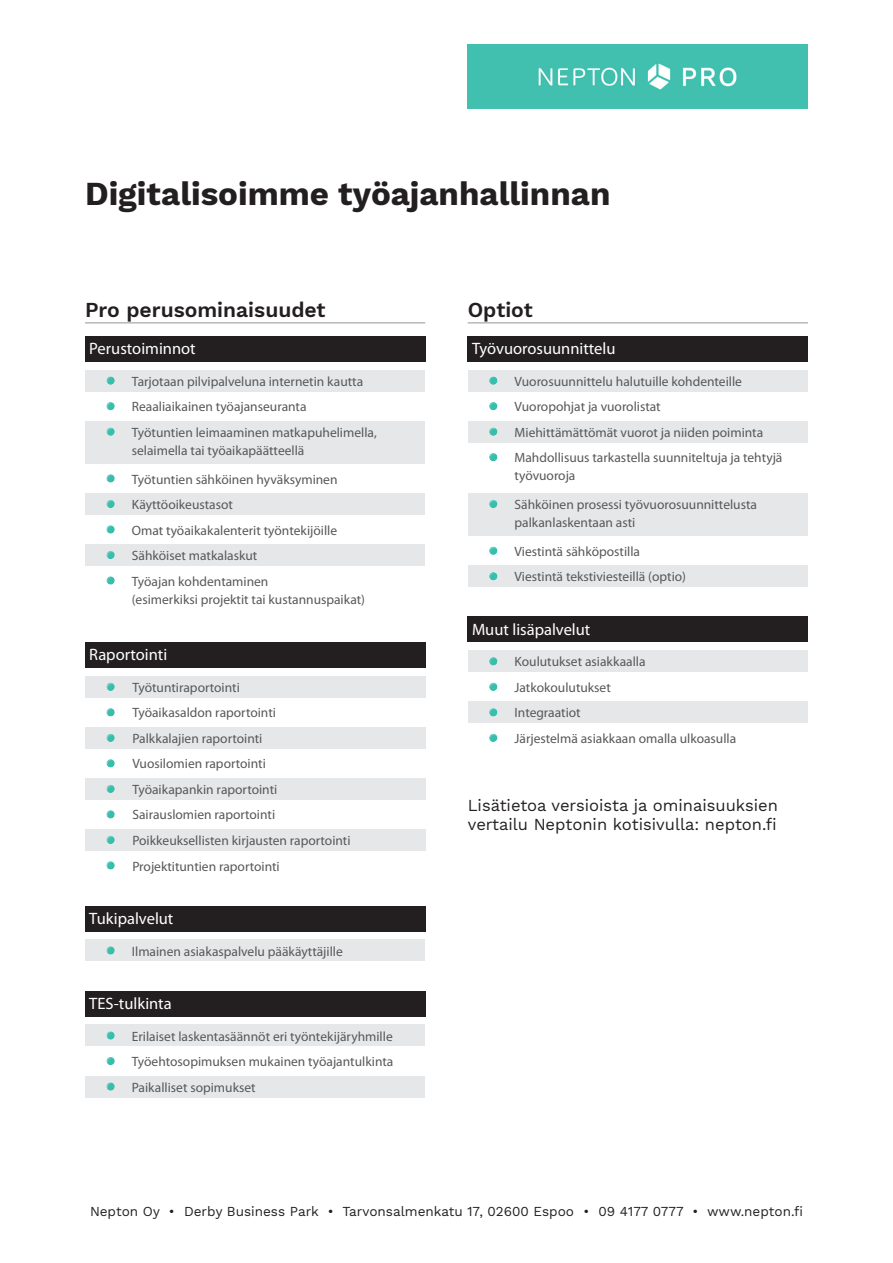
<style>
.page{position:relative;width:893px;height:1263px;background:#fff}
.page>*{position:absolute;margin:0;border:0;box-sizing:border-box;transform-origin:0 0}
.t1{font:700 33px "Work Sans";color:#231f20}
.t2{font:600 21px "Work Sans";color:#231f20}
.t3{font:16.5px "Myriad Pro";color:#fff}
.t4{font:16.5px/19.8px "Work Sans";color:#231f20}
.t5{font:13.5px/18px "Myriad Pro";color:#57585a}
.t6{font:13.5px "Work Sans";color:#231f20}
</style>
<div class="page">
<img style="left:468px;top:44px;width:340px;height:64px">
<hr style="left:85px;top:322px;width:340px;height:1px;background:#939598">
<hr style="left:468px;top:322px;width:340px;height:1px;background:#939598">
<div style="left:85px;top:336px;width:340px;height:25px;background:#231f20"></div>
<div style="left:468px;top:336px;width:340px;height:25px;background:#231f20"></div>
<div style="left:128px;top:370px;width:297px;height:21px;background:#e6e7e9"></div>
<div style="left:85px;top:370px;width:43px;height:21px;background:#e6e7e9"></div>
<div style="left:128px;top:421px;width:297px;height:42px;background:#e6e7e9"></div>
<div style="left:85px;top:421px;width:43px;height:42px;background:#e6e7e9"></div>
<div style="left:128px;top:493px;width:297px;height:21px;background:#e6e7e9"></div>
<div style="left:85px;top:493px;width:43px;height:21px;background:#e6e7e9"></div>
<div style="left:128px;top:544px;width:297px;height:22px;background:#e6e7e9"></div>
<div style="left:85px;top:544px;width:43px;height:22px;background:#e6e7e9"></div>
<div style="left:85px;top:642px;width:340px;height:26px;background:#231f20"></div>
<div style="left:128px;top:676px;width:298px;height:21px;background:#e6e7e9"></div>
<div style="left:86px;top:676px;width:42px;height:21px;background:#e6e7e9"></div>
<div style="left:128px;top:778px;width:298px;height:21px;background:#e6e7e9"></div>
<div style="left:86px;top:778px;width:42px;height:21px;background:#e6e7e9"></div>
<div style="left:128px;top:829px;width:298px;height:21px;background:#e6e7e9"></div>
<div style="left:86px;top:829px;width:42px;height:21px;background:#e6e7e9"></div>
<div style="left:128px;top:727px;width:298px;height:21px;background:#e6e7e9"></div>
<div style="left:86px;top:727px;width:42px;height:21px;background:#e6e7e9"></div>
<div style="left:85px;top:906px;width:340px;height:25px;background:#231f20"></div>
<div style="left:128px;top:940px;width:297px;height:21px;background:#e6e7e9"></div>
<div style="left:85px;top:940px;width:43px;height:21px;background:#e6e7e9"></div>
<div style="left:85px;top:991px;width:340px;height:25px;background:#231f20"></div>
<div style="left:128px;top:1025px;width:297px;height:21px;background:#e6e7e9"></div>
<div style="left:85px;top:1025px;width:43px;height:21px;background:#e6e7e9"></div>
<div style="left:510px;top:370px;width:298px;height:21px;background:#e6e7e9"></div>
<div style="left:468px;top:370px;width:42px;height:21px;background:#e6e7e9"></div>
<div style="left:510px;top:566px;width:298px;height:21px;background:#e6e7e9"></div>
<div style="left:468px;top:566px;width:42px;height:21px;background:#e6e7e9"></div>
<div style="left:510px;top:421px;width:298px;height:21px;background:#e6e7e9"></div>
<div style="left:468px;top:421px;width:42px;height:21px;background:#e6e7e9"></div>
<div style="left:128px;top:1076px;width:297px;height:21px;background:#e6e7e9"></div>
<div style="left:85px;top:1076px;width:43px;height:21px;background:#e6e7e9"></div>
<div style="left:468px;top:617px;width:340px;height:25px;background:#231f20"></div>
<div style="left:510px;top:651px;width:298px;height:21px;background:#e6e7e9"></div>
<div style="left:468px;top:651px;width:42px;height:21px;background:#e6e7e9"></div>
<div style="left:510px;top:702px;width:298px;height:21px;background:#e6e7e9"></div>
<div style="left:468px;top:702px;width:42px;height:21px;background:#e6e7e9"></div>
<div style="left:510px;top:493px;width:298px;height:43px;background:#e6e7e9"></div>
<div style="left:468px;top:493px;width:42px;height:43px;background:#e6e7e9"></div>
<div style="left:106px;top:374px;width:12px;height:11px;background:#fff;opacity:.39"></div>
<div style="left:106px;top:400px;width:12px;height:10px;background:#fff;opacity:.39"></div>
<div style="left:106px;top:425px;width:12px;height:11px;background:#fff;opacity:.39"></div>
<div style="left:106px;top:472px;width:12px;height:11px;background:#fff;opacity:.39"></div>
<div style="left:106px;top:498px;width:12px;height:10px;background:#fff;opacity:.39"></div>
<div style="left:106px;top:523px;width:12px;height:11px;background:#fff;opacity:.39"></div>
<div style="left:106px;top:549px;width:12px;height:10px;background:#fff;opacity:.39"></div>
<div style="left:106px;top:574px;width:12px;height:11px;background:#fff;opacity:.39"></div>
<div style="left:106px;top:681px;width:12px;height:10px;background:#fff;opacity:.39"></div>
<div style="left:106px;top:706px;width:12px;height:11px;background:#fff;opacity:.39"></div>
<div style="left:106px;top:732px;width:12px;height:10px;background:#fff;opacity:.39"></div>
<div style="left:106px;top:757px;width:12px;height:11px;background:#fff;opacity:.39"></div>
<div style="left:106px;top:783px;width:12px;height:10px;background:#fff;opacity:.39"></div>
<div style="left:106px;top:808px;width:12px;height:11px;background:#fff;opacity:.39"></div>
<div style="left:106px;top:834px;width:12px;height:10px;background:#fff;opacity:.39"></div>
<div style="left:106px;top:859px;width:12px;height:11px;background:#fff;opacity:.39"></div>
<div style="left:106px;top:1029px;width:12px;height:11px;background:#fff;opacity:.39"></div>
<div style="left:106px;top:1055px;width:12px;height:10px;background:#fff;opacity:.39"></div>
<div style="left:106px;top:1080px;width:12px;height:11px;background:#fff;opacity:.39"></div>
<div style="left:488px;top:374px;width:12px;height:11px;background:#fff;opacity:.39"></div>
<div style="left:488px;top:400px;width:12px;height:10px;background:#fff;opacity:.39"></div>
<div style="left:488px;top:425px;width:12px;height:11px;background:#fff;opacity:.39"></div>
<div style="left:488px;top:451px;width:12px;height:11px;background:#fff;opacity:.39"></div>
<div style="left:488px;top:498px;width:12px;height:10px;background:#fff;opacity:.39"></div>
<div style="left:488px;top:545px;width:12px;height:10px;background:#fff;opacity:.39"></div>
<div style="left:488px;top:570px;width:12px;height:11px;background:#fff;opacity:.39"></div>
<div style="left:488px;top:655px;width:12px;height:11px;background:#fff;opacity:.39"></div>
<div style="left:488px;top:681px;width:12px;height:10px;background:#fff;opacity:.39"></div>
<div style="left:488px;top:706px;width:12px;height:11px;background:#fff;opacity:.39"></div>
<div style="left:488px;top:732px;width:12px;height:10px;background:#fff;opacity:.39"></div>
<div style="left:106px;top:944px;width:12px;height:11px;background:#fff;opacity:.39"></div>
<p class="t1" style="left:85px;top:175px;width:527px">Digitalisoimme työajanhallinnan</p>
<p class="t2" style="left:85px;top:298px;width:242px">Pro perusominaisuudet</p>
<p class="t2" style="left:468px;top:298px;width:67px">Optiot</p>
<p class="t3" style="left:89px;top:338px;width:108px">Perustoiminnot</p>
<p class="t3" style="left:472px;top:338px;width:145px">Työvuorosuunnittelu</p>
<p class="t5" style="left:132px;top:372px;width:233px">Tarjotaan pilvipalveluna internetin kautta</p>
<p class="t5" style="left:132px;top:397px;width:176px">Reaaliaikainen työajanseuranta</p>
<p class="t5" style="left:132px;top:423px;width:246px">Työtuntien leimaaminen matkapuhelimella,</p>
<p class="t5" style="left:132px;top:441px;width:174px">selaimella tai työaikapäätteellä</p>
<p class="t5" style="left:132px;top:470px;width:207px">Työtuntien sähköinen hyväksyminen</p>
<p class="t5" style="left:132px;top:495px;width:103px">Käyttöoikeustasot</p>
<p class="t5" style="left:132px;top:521px;width:207px">Omat työaikakalenterit työntekijöille</p>
<p class="t5" style="left:132px;top:546px;width:127px">Sähköiset matkalaskut</p>
<p class="t5" style="left:132px;top:572px;width:138px">Työajan kohdentaminen</p>
<p class="t5" style="left:132px;top:590px;width:235px">(esimerkiksi projektit tai kustannuspaikat)</p>
<p class="t5" style="left:514px;top:372px;width:229px">Vuorosuunnittelu halutuille kohdenteille</p>
<p class="t5" style="left:514px;top:397px;width:148px">Vuoropohjat ja vuorolistat</p>
<p class="t5" style="left:514px;top:423px;width:250px">Miehittämättömät vuorot ja niiden poiminta</p>
<p class="t5" style="left:514px;top:448px;width:269px">Mahdollisuus tarkastella suunniteltuja ja tehtyjä työvuoroja</p>
<p class="t5" style="left:514px;top:495px;width:244px">Sähköinen prosessi työvuorosuunnittelusta palkanlaskentaan asti</p>
<p class="t5" style="left:514px;top:542px;width:127px">Viestintä sähköpostilla</p>
<p class="t5" style="left:514px;top:568px;width:173px">Viestintä tekstiviesteillä (optio)</p>
<p class="t3" style="left:89px;top:644px;width:79px">Raportointi</p>
<p class="t5" style="left:132px;top:678px;width:109px">Työtuntiraportointi</p>
<p class="t5" style="left:132px;top:704px;width:145px">Työaikasaldon raportointi</p>
<p class="t5" style="left:132px;top:755px;width:135px">Vuosilomien raportointi</p>
<p class="t5" style="left:132px;top:780px;width:147px">Työaikapankin raportointi</p>
<p class="t5" style="left:132px;top:806px;width:144px">Sairauslomien raportointi</p>
<p class="t5" style="left:132px;top:831px;width:220px">Poikkeuksellisten kirjausten raportointi</p>
<p class="t5" style="left:132px;top:729px;width:132px">Palkkalajien raportointi</p>
<p class="t5" style="left:132px;top:857px;width:149px">Projektituntien raportointi</p>
<p class="t3" style="left:89px;top:908px;width:86px">Tukipalvelut</p>
<p class="t5" style="left:132px;top:942px;width:213px">Ilmainen asiakaspalvelu pääkäyttäjille</p>
<p class="t3" style="left:89px;top:993px;width:84px">TES-tulkinta</p>
<p class="t5" style="left:132px;top:1027px;width:262px">Erilaiset laskentasäännöt eri työntekijäryhmille</p>
<p class="t5" style="left:132px;top:1052px;width:263px">Työehtosopimuksen mukainen työajantulkinta</p>
<p class="t5" style="left:132px;top:1078px;width:125px">Paikalliset sopimukset</p>
<p class="t3" style="left:472px;top:619px;width:120px">Muut lisäpalvelut</p>
<p class="t5" style="left:514px;top:653px;width:133px">Koulutukset asiakkaalla</p>
<p class="t5" style="left:514px;top:678px;width:98px">Jatkokoulutukset</p>
<p class="t5" style="left:514px;top:704px;width:68px">Integraatiot</p>
<p class="t5" style="left:514px;top:729px;width:223px">Järjestelmä asiakkaan omalla ulkoasulla</p>
<p class="t4" style="left:468px;top:796px;width:312px">Lisätietoa versioista ja ominaisuuksien vertailu Neptonin kotisivulla: nepton.fi</p>
<p class="t6" style="left:90px;top:1203px;width:714px">Nepton Oy • Derby Business Park • Tarvonsalmenkatu 17, 02600 Espoo • 09 4177 0777 • www.nepton.fi</p>
</div>
